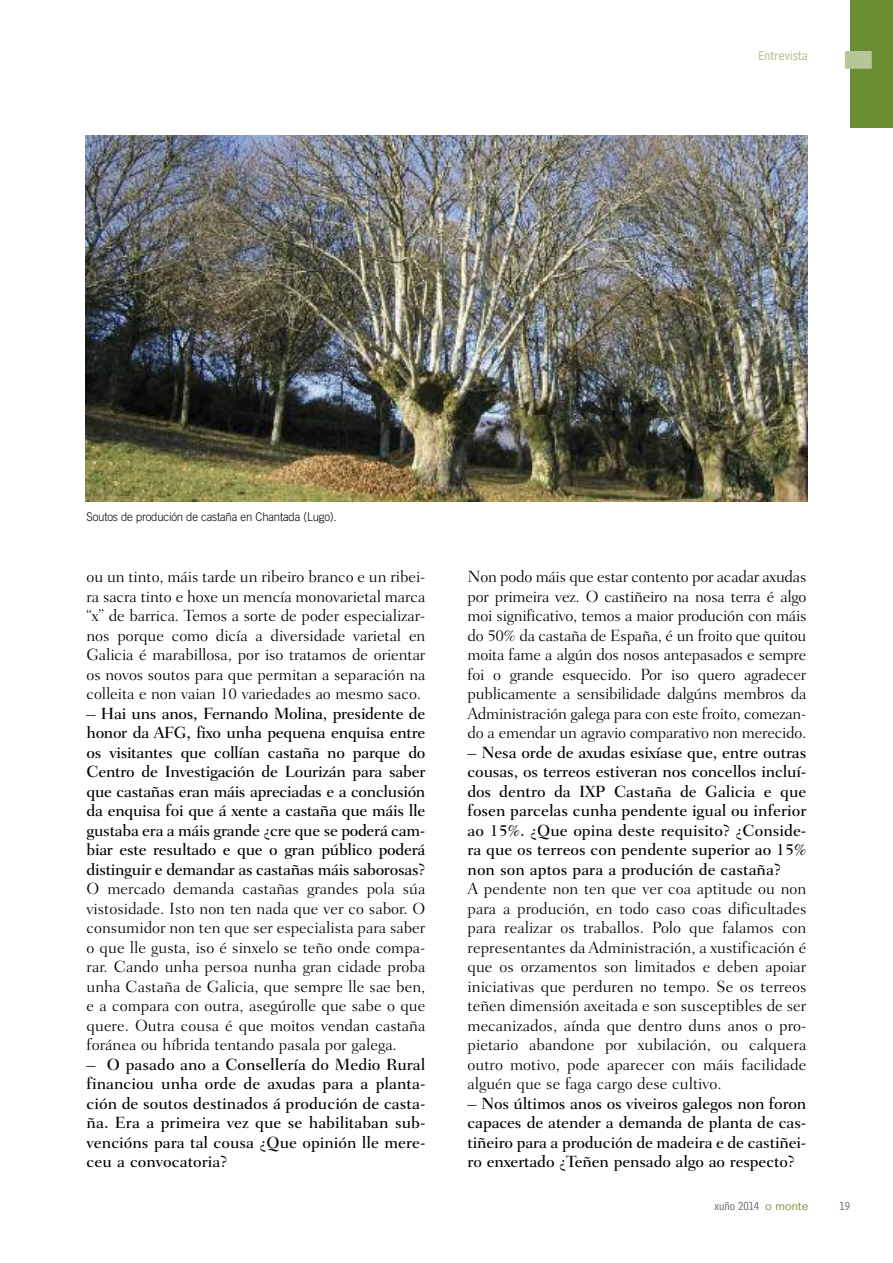
<style>
.page{position:relative;width:893px;height:1263px;background:#fff}
.page>*{position:absolute;margin:0;border:0;box-sizing:border-box;transform-origin:0 0}
.t1{font:300 16.5px/19.5px "Fairfield LH";letter-spacing:-.005em;color:#000;text-align:justify}
.t2{font:500 16.5px/19.5px "Fairfield LH";letter-spacing:-.005em;color:#000;text-align:justify}
.t3{font:13.5px "Bell Centennial Address";color:#a6bb85}
.t4{font:300 12px "Trade Gothic";letter-spacing:-.015em;color:#000;scale:.95 1}
.t5{font:12px "Bell Centennial Address";color:#666}
.s1{font-family:"Folio";font-weight:300;color:#6b8d33}
</style>
<div class="page">
<div style="left:850px;top:0;width:43px;height:128px;background:#6b8d33"></div>
<div style="left:846px;top:52px;width:25px;height:16px;background:#b5c699"></div>
<div style="left:845px;top:51px;width:26px;height:17px;border:1px solid #b5c699"></div>
<img style="left:85px;top:135px;width:723px;height:366px">
<p class="t3" style="left:758px;top:51px;width:51px">Entrevista</p>
<p class="t4" style="left:87px;top:512px;width:265px">Soutos de produción de castaña en Chantada (Lugo).</p>
<p class="t1" style="left:87px;top:568px;width:340px">ou un tinto, máis tarde un ribeiro branco e un ribei&shy;ra sacra tinto e hoxe un mencía monovarietal marca “x” de barrica. Temos a sorte de poder especializar&shy;nos porque como dicía a diversidade varietal en Galicia é marabillosa, por iso tratamos de orientar os novos soutos para que permitan a separación na colleita e non vaian 10 variedades ao mesmo saco.</p>
<p class="t2" style="left:87px;top:705px;width:340px">– Hai uns anos, Fernando Molina, presidente de honor da AFG, fixo unha pequena enquisa entre os visitantes que collían castaña no parque do Centro de Investigación de Lourizán para saber que castañas eran máis apreciadas e a conclusión da enquisa foi que á xente a castaña que máis lle gustaba era a máis grande ¿cre que se poderá cam&shy;biar este resultado e que o gran público poderá distinguir e demandar as castañas máis saborosas?</p>
<p class="t1" style="left:87px;top:880px;width:340px">O mercado demanda castañas grandes pola súa vistosidade. Isto non ten nada que ver co sabor. O consumidor non ten que ser especialista para saber o que lle gusta, iso é sinxelo se teño onde compa&shy;rar. Cando unha persoa nunha gran cidade proba unha Castaña de Galicia, que sempre lle sae ben, e a compara con outra, asegúrolle que sabe o que quere. Outra cousa é que moitos vendan castaña foránea ou híbrida tentando pasala por galega.</p>
<p class="t2" style="left:87px;top:1056px;width:340px">– O pasado ano a Consellería do Medio Rural financiou unha orde de axudas para a planta&shy;ción de soutos destinados á produción de casta&shy;ña. Era a primeira vez que se habilitaban sub&shy;vencións para tal cousa ¿Que opinión lle mere&shy;ceu a convocatoria?</p>
<p class="t1" style="left:468px;top:568px;width:340px">Non podo máis que estar contento por acadar axudas por primeira vez. O castiñeiro na nosa terra é algo moi significativo, temos a maior produción con máis do 50% da castaña de España, é un froito que quitou moita fame a algún dos nosos antepasados e sempre foi o grande esquecido. Por iso quero agradecer publicamente a sensibilidade dalgúns membros da Administración galega para con este froito, comezan&shy;do a emendar un agravio comparativo non merecido.</p>
<p class="t2" style="left:468px;top:744px;width:340px">– Nesa orde de axudas esixíase que, entre outras cousas, os terreos estiveran nos concellos incluí&shy;dos dentro da IXP Castaña de Galicia e que fosen parcelas cunha pendente igual ou inferior ao 15%. ¿Que opina deste requisito? ¿Conside&shy;ra que os terreos con pendente superior ao 15% non son aptos para a produción de castaña?</p>
<p class="t1" style="left:468px;top:880px;width:340px">A pendente non ten que ver coa aptitude ou non para a produción, en todo caso coas dificultades para realizar os traballos. Polo que falamos con representantes da Administración, a xustificación é que os orzamentos son limitados e deben apoiar iniciativas que perduren no tempo. Se os terreos teñen dimensión axeitada e son susceptibles de ser mecanizados, aínda que dentro duns anos o pro&shy;pietario abandone por xubilación, ou calquera outro motivo, pode aparecer con máis facilidade alguén que se faga cargo dese cultivo.</p>
<p class="t2" style="left:468px;top:1095px;width:340px">– Nos últimos anos os viveiros galegos non foron capaces de atender a demanda de planta de cas&shy;tiñeiro para a produción de madeira e de castiñei&shy;ro enxertado ¿Teñen pensado algo ao respecto?</p>
<p class="t5" style="left:714px;top:1201px;width:95px">xuño 2014 <span class="s1">o monte</span></p>
<p class="t5" style="left:839px;top:1201px;width:12px">19</p>
</div>
